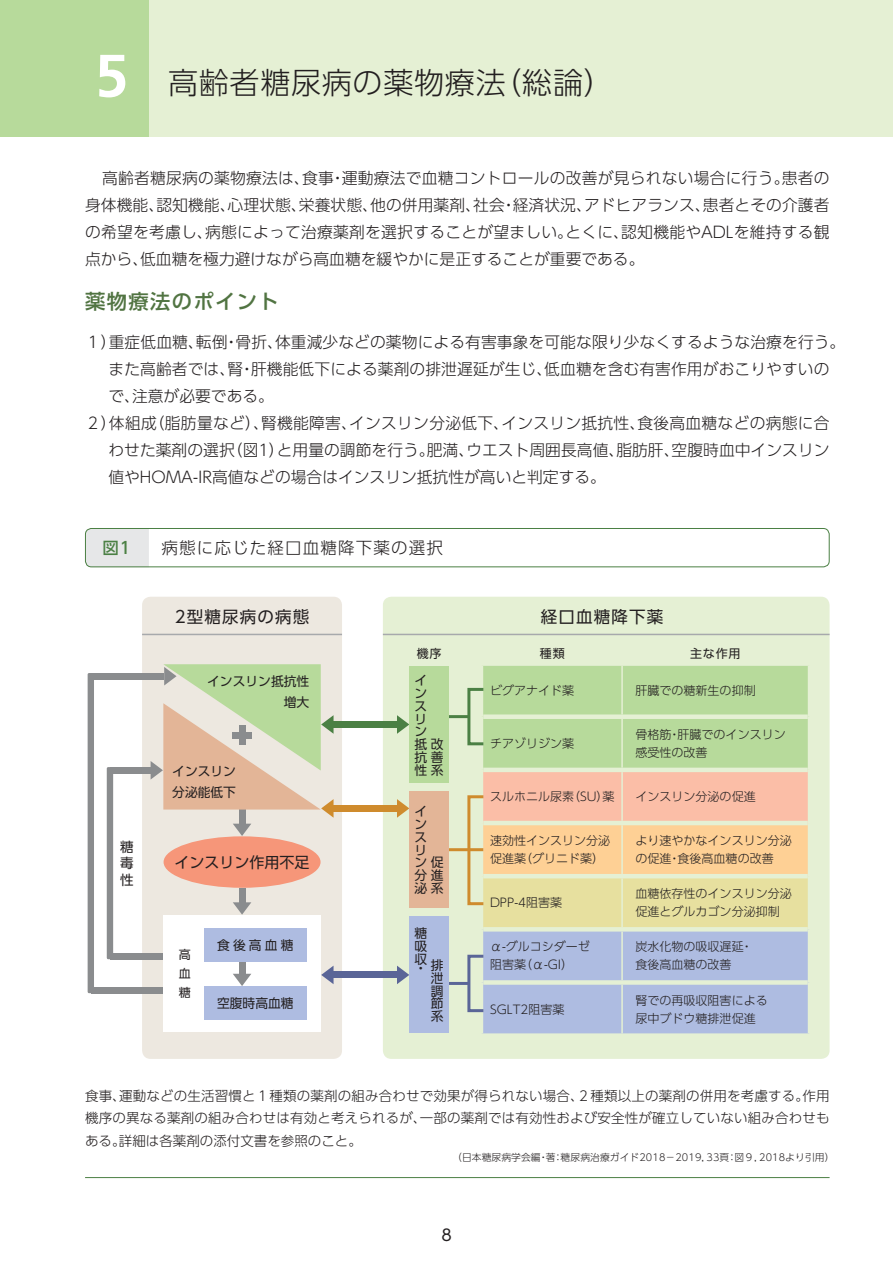
<style>
.page{position:relative;width:893px;height:1263px;background:#fff}
.page>*{position:absolute;margin:0;border:0;box-sizing:border-box;transform-origin:0 0}
.t1{font:30px "UD Shin Go Pro Light 90 pv RKSJ H";letter-spacing:.025em;color:#231f20}
.t2{font:20.25px "UD Shin Go Pro Medium 90 pv RKSJ H";letter-spacing:.07em;color:#517442}
.t3{font:16.5px "UD Shin Go Pro Light 90 pv RKSJ H";letter-spacing:.07em;color:#231f20}
.t4{font:16.5px "UD Shin Go Pro Regular 90 pv RKSJ H";letter-spacing:.07em;color:#231f20}
.t5{font:16.5px "UD Shin Go Pro Medium 90 pv RKSJ H";color:#4b8044}
.t6{font:15.75px/27px "UD Shin Go Pro Light 90 pv RKSJ H";letter-spacing:.005em;color:#231f20;text-align:justify}
.t7{font:15.75px "UD Shin Go Pro Regular 90 pv RKSJ H";color:#231f20}
.t8{font:15px "UD Shin Go Pro Regular 90 pv RKSJ H";color:#231f20}
.t9{font:13.5px/22.5px "UD Shin Go Pro Light 90 pv RKSJ H";letter-spacing:.01em;color:#231f20;text-align:justify}
.t10{font:13.5px/16.5px "UD Shin Go Pro Regular 90 pv RKSJ H";color:#231f20;text-align:justify}
.t11{font:12.75px/12.8px "UD Shin Go Pro Regular 90 pv RKSJ H";color:#231f20;text-align:justify}
.t12{font:12px/18px "UD Shin Go Pro Light 90 pv RKSJ H";color:#231f20}
.t13{font:12px/18.8px "UD Shin Go Pro Regular 90 pv RKSJ H";letter-spacing:.07em;color:#231f20;text-align:justify}
.t14{font:9.75px "UD Shin Go Pro Light 90 pv RKSJ H";letter-spacing:.01em;color:#231f20}
</style>
<div class="page">
<div style="left:142px;top:597px;width:200px;height:462px;background:#ede8e0;border-radius:9px"></div>
<div style="left:383px;top:597px;width:446px;height:462px;background:#e5f0d4;border-radius:9px"></div>
<div style="left:0;top:0;width:892px;height:136px;background:#e5f0d4"></div>
<div style="left:0;top:0;width:149px;height:136px;background:#b7da9b"></div>
<div style="left:111px;top:953px;width:55px;height:6px;background:#8a8c8e"></div>
<div style="left:91px;top:987px;width:74px;height:6px;background:#8a8c8e"></div>
<div style="left:85px;top:528px;width:64px;height:39px;background:#e6e7e8"></div>
<div style="left:85px;top:528px;width:744px;height:39px;border:1px solid #4b8044;border-radius:6px"></div>
<hr style="left:85px;top:1177px;width:744px;height:1px;background:#4b8044">
<svg style="left:99px;top:55px;width:26px;height:42px"></svg>
<hr style="left:383px;top:634px;width:446px;height:1px;background:#a7a9ac">
<hr style="left:142px;top:634px;width:200px;height:1px;background:#a7a9ac">
<svg style="left:483px;top:666px;width:324px;height:367px;background:#cfcdb0"></svg>
<hr style="left:621px;top:666px;width:2px;height:48px;background:#e5f0d4">
<hr style="left:621px;top:719px;width:2px;height:49px;background:#e5f0d4">
<hr style="left:621px;top:772px;width:2px;height:49px;background:#e5f0d4">
<hr style="left:621px;top:825px;width:2px;height:49px;background:#e5f0d4">
<hr style="left:621px;top:878px;width:2px;height:49px;background:#e5f0d4">
<hr style="left:621px;top:932px;width:2px;height:48px;background:#e5f0d4">
<hr style="left:621px;top:985px;width:2px;height:48px;background:#e5f0d4">
<div style="left:483px;top:714px;width:324px;height:5px;background:#e5f0d4"></div>
<hr style="left:483px;top:768px;width:324px;height:4px;background:#e5f0d4">
<hr style="left:483px;top:821px;width:324px;height:4px;background:#e5f0d4">
<hr style="left:483px;top:874px;width:324px;height:4px;background:#e5f0d4">
<div style="left:483px;top:927px;width:324px;height:5px;background:#e5f0d4"></div>
<div style="left:483px;top:980px;width:324px;height:5px;background:#e5f0d4"></div>
<div style="left:163px;top:915px;width:158px;height:117px;background:#fff"></div>
<div style="left:204px;top:986px;width:102px;height:34px;background:#aebce1"></div>
<div style="left:239px;top:959px;width:6px;height:20px;background:#8a8c8e"></div>
<svg style="left:233px;top:974px;width:18px;height:12px"></svg>
<div style="left:239px;top:888px;width:6px;height:20px;background:#8a8c8e"></div>
<svg style="left:233px;top:902px;width:18px;height:13px"></svg>
<div style="left:239px;top:809px;width:6px;height:20px;background:#8a8c8e"></div>
<svg style="left:233px;top:824px;width:18px;height:12px"></svg>
<div style="left:332px;top:721px;width:70px;height:7px;background:#4b8044"></div>
<svg style="left:397px;top:715px;width:12px;height:19px"></svg>
<div style="left:332px;top:805px;width:70px;height:7px;background:#cf8b2d"></div>
<svg style="left:397px;top:799px;width:12px;height:19px"></svg>
<div style="left:332px;top:972px;width:70px;height:6px;background:#5a6597"></div>
<svg style="left:397px;top:966px;width:12px;height:18px"></svg>
<svg style="left:321px;top:966px;width:12px;height:18px"></svg>
<div style="left:111px;top:767px;width:41px;height:6px;background:#8a8c8e"></div>
<div style="left:91px;top:673px;width:73px;height:6px;background:#8a8c8e"></div>
<div style="left:204px;top:929px;width:102px;height:33px;background:#aebce1"></div>
<div style="left:163px;top:836px;width:157px;height:52px;background:#f69679;border-radius:50%"></div>
<svg style="left:151px;top:664px;width:182px;height:154px"></svg>
<svg style="left:107px;top:767px;width:6px;height:192px"></svg>
<div style="left:88px;top:673px;width:6px;height:320px;background:#8a8c8e"></div>
<div style="left:467px;top:688px;width:18px;height:57px;border:3px solid #4b8044"></div>
<div style="left:467px;top:955px;width:18px;height:57px;border:3px solid #5a6597"></div>
<div style="left:467px;top:795px;width:18px;height:110px;border:3px solid #cf8b2d"></div>
<hr style="left:445px;top:715px;width:24px;height:3px;background:#4b8044">
<hr style="left:445px;top:982px;width:24px;height:3px;background:#5a6597">
<hr style="left:445px;top:848px;width:38px;height:3px;background:#cf8b2d">
<div style="left:409px;top:666px;width:40px;height:117px;background:#b7da9b"></div>
<div style="left:409px;top:791px;width:40px;height:117px;background:#e3b597"></div>
<div style="left:409px;top:916px;width:40px;height:117px;background:#aebce1"></div>
<h1 class="t1" style="left:168px;top:72px;width:447px">高齢者糖尿病の薬物療法（総論）</h1>
<p class="t6" style="left:85px;top:167px;width:746px;text-indent:17px">高齢者糖尿病の薬物療法は、食事・運動療法で血糖コントロールの改善が見られない場合に行う。患者の身体機能、認知機能、心理状態、栄養状態、他の併用薬剤、社会・経済状況、アドヒアランス、患者とその介護者の希望を考慮し、病態によって治療薬剤を選択することが望ましい。とくに、認知機能やADLを維持する観点から、低血糖を極力避けながら高血糖を緩やかに是正することが重要である。</p>
<p class="t2" style="left:85px;top:294px;width:195px">薬物療法のポイント</p>
<p class="t6" style="left:85px;top:331px;width:761px">１）重症低血糖、転倒・骨折、体重減少などの薬物による有害事象を可能な限り少なくするような治療を行う。</p>
<p class="t6" style="left:108px;top:358px;width:722px">また高齢者では、腎・肝機能低下による薬剤の排泄遅延が生じ、低血糖を含む有害作用がおこりやすいの</p>
<p class="t6" style="left:108px;top:385px;width:167px">で、注意が必要である。</p>
<p class="t6" style="left:85px;top:412px;width:746px">２）体組成（脂肪量など）、腎機能障害、インスリン分泌低下、インスリン抵抗性、食後高血糖などの病態に合</p>
<p class="t6" style="left:108px;top:439px;width:722px">わせた薬剤の選択（図1）と用量の調節を行う。肥満、ウエスト周囲長高値、脂肪肝、空腹時血中インスリン</p>
<p class="t6" style="left:108px;top:466px;width:499px">値やHOMA-IR高値などの場合はインスリン抵抗性が高いと判定する。</p>
<p class="t5" style="left:102px;top:542px;width:30px">図1</p>
<p class="t3" style="left:162px;top:542px;width:283px">病態に応じた経口血糖降下薬の選択</p>
<p class="t4" style="left:175px;top:611px;width:136px">2型糖尿病の病態</p>
<p class="t4" style="left:540px;top:611px;width:124px">経口血糖降下薬</p>
<p class="t10" style="left:120px;top:840px;width:15px">糖毒性</p>
<p class="t11" style="left:207px;top:672px;width:103px;line-height:21px;text-align:right">インスリン抵抗性増大</p>
<p class="t11" style="left:172px;top:762px;width:65px;line-height:21px">インスリン分泌能低下</p>
<p class="t8" style="left:174px;top:856px;width:136px">インスリン作用不足</p>
<p class="t13" style="left:179px;top:947px;width:13px">高血糖</p>
<p class="t11" style="left:217px;top:941px;width:78px">食後高血糖</p>
<p class="t11" style="left:217px;top:999px;width:78px">空腹時高血糖</p>
<p class="t13" style="left:417px;top:645px;width:26px">機序</p>
<p class="t13" style="left:540px;top:645px;width:26px">種類</p>
<p class="t13" style="left:690px;top:645px;width:52px">主な作用</p>
<p class="t11" style="left:414px;top:676px;width:13px;text-align:left">インスリン</p>
<p class="t11" style="left:414px;top:740px;width:30px">抵改抗善性系</p>
<p class="t11" style="left:414px;top:807px;width:13px">インスリ</p>
<p class="t11" style="left:414px;top:858px;width:30px">ン促分進泌系</p>
<p class="t11" style="left:414px;top:929px;width:14px">糖吸収</p>
<p class="t11" style="left:414px;top:964px;width:9px">・</p>
<p class="t11" style="left:431px;top:961px;width:14px">排泄調節系</p>
<p class="t12" style="left:490px;top:683px;width:85px">ビグアナイド薬</p>
<p class="t12" style="left:635px;top:683px;width:121px">肝臓での糖新生の抑制</p>
<p class="t12" style="left:490px;top:736px;width:85px">チアゾリジン薬</p>
<p class="t12" style="left:635px;top:727px;width:151px">骨格筋・肝臓でのインスリン感受性の改善</p>
<p class="t12" style="left:490px;top:789px;width:126px">スルホニル尿素（SU）薬</p>
<p class="t12" style="left:635px;top:789px;width:121px">インスリン分泌の促進</p>
<p class="t12" style="left:490px;top:833px;width:121px">速効性インスリン分泌促進薬（グリニド薬）</p>
<p class="t12" style="left:635px;top:833px;width:157px">より速やかなインスリン分泌の促進・食後高血糖の改善</p>
<p class="t12" style="left:490px;top:895px;width:74px">DPP-4阻害薬</p>
<p class="t12" style="left:635px;top:886px;width:157px">血糖依存性のインスリン分泌促進とグルカゴン分泌抑制</p>
<p class="t12" style="left:490px;top:940px;width:101px">α-グルコシダーゼ阻害薬（α-GI）</p>
<p class="t12" style="left:635px;top:940px;width:118px">炭水化物の吸収遅延・食後高血糖の改善</p>
<p class="t12" style="left:490px;top:1002px;width:76px">SGLT2阻害薬</p>
<p class="t12" style="left:635px;top:993px;width:133px">腎での再吸収阻害による尿中ブドウ糖排泄促進</p>
<p class="t9" style="left:85px;top:1086px;width:746px">食事、運動などの生活習慣と１種類の薬剤の組み合わせで効果が得られない場合、２種類以上の薬剤の併用を考慮する。作用機序の異なる薬剤の組み合わせは有効と考えられるが、一部の薬剤では有効性および安全性が確立していない組み合わせもある。詳細は各薬剤の添付文書を参照のこと。</p>
<p class="t14" style="left:452px;top:1154px;width:384px">（日本糖尿病学会編・著：糖尿病治療ガイド2018－2019，33頁：図９，2018より引用）</p>
<p class="t7" style="left:441px;top:1229px;width:12px">8</p>
</div>
